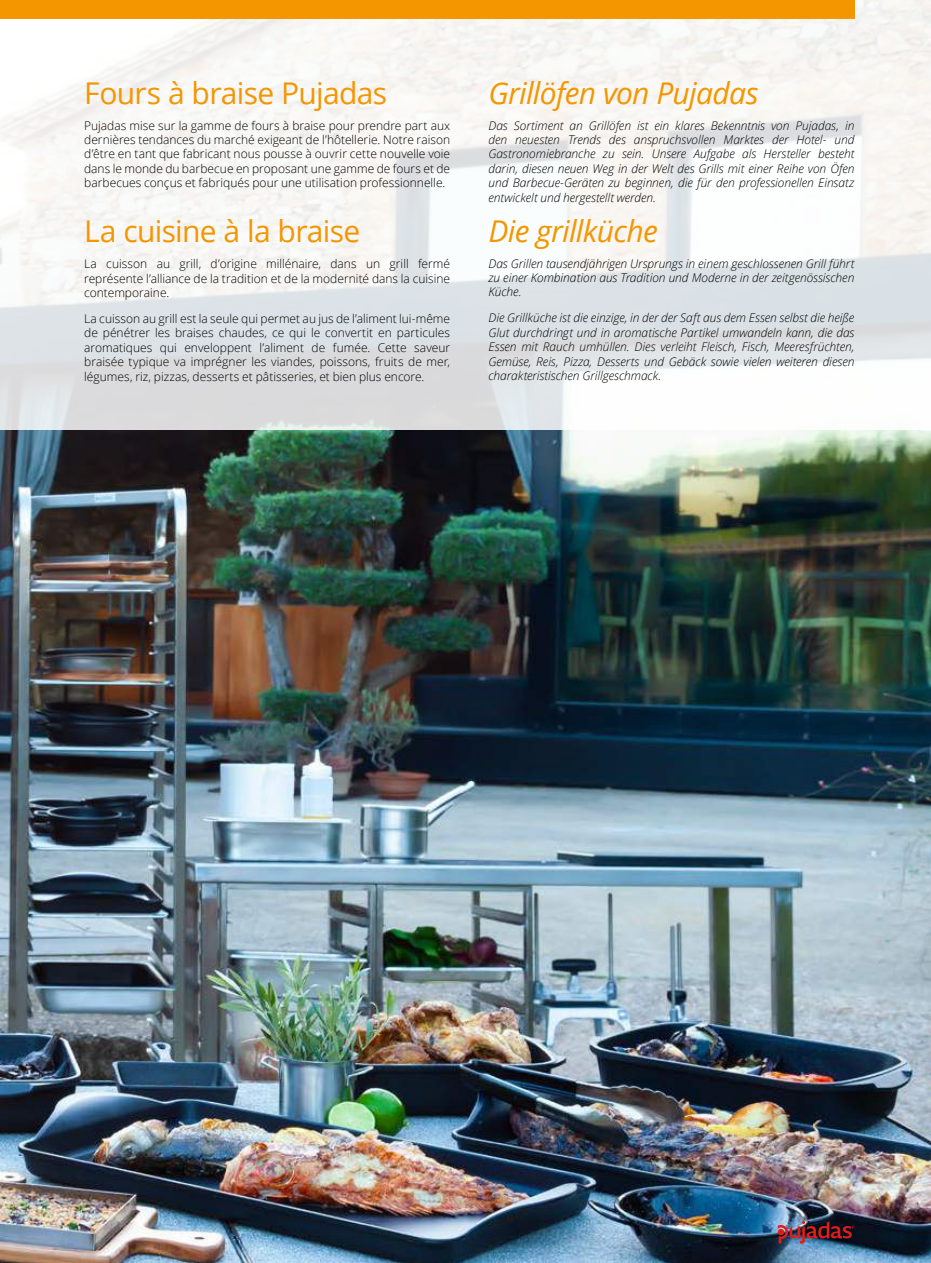
<style>
.page{position:relative;width:931px;height:1263px;background:#fff}
.page>*{position:absolute;margin:0;border:0;box-sizing:border-box;transform-origin:0 0}
.t1{font:30px "Open Sans";letter-spacing:-.025em;color:#f39600}
.t2{font:italic 30px "Open Sans";letter-spacing:-.025em;color:#f39600}
.t3{font:italic 300 12px/14.4px "Open Sans";letter-spacing:-.005em;color:#000;text-align:justify}
.t4{font:300 12px/14.4px "Open Sans";color:#000;text-align:justify}
</style>
<div class="page">
<img style="left:0;top:429px;width:930px;height:834px">
<svg style="left:0;top:0;width:930px;height:429px;fill:#f7f5f2"></svg>
<div style="left:0;top:0;width:854px;height:19px;background:#f39600"></div>
<svg style="left:777px;top:1221px;width:77px;height:22px"></svg>
<h1 class="t1" style="left:84px;top:72px;width:304px">Fours à braise Pujadas</h1>
<p class="t4" style="left:84px;top:118px;width:367px">Pujadas mise sur la gamme de fours à braise pour prendre part aux dernières tendances du marché exigeant de l’hôtellerie. Notre raison d’être en tant que fabricant nous pousse à ouvrir cette nouvelle voie dans le monde du barbecue en proposant une gamme de fours et de barbecues conçus et fabriqués pour une utilisation professionnelle.</p>
<h1 class="t1" style="left:84px;top:211px;width:277px">La cuisine à la braise</h1>
<p class="t4" style="left:84px;top:256px;width:367px">La cuisson au grill, d’origine millénaire, dans un grill fermé représente l’alliance de la tradition et de la modernité dans la cuisine contemporaine.</p>
<p class="t4" style="left:84px;top:311px;width:367px">La cuisson au grill est la seule qui permet au jus de l’aliment lui-même de pénétrer les braises chaudes, ce qui le convertit en particules aromatiques qui enveloppent l’aliment de fumée. Cette saveur braisée typique va imprégner les viandes, poissons, fruits de mer, légumes, riz, pizzas, desserts et pâtisseries, et bien plus encore.</p>
<h1 class="t2" style="left:488px;top:72px;width:272px">Grillöfen von Pujadas</h1>
<p class="t3" style="left:488px;top:118px;width:367px">Das Sortiment an Grillöfen ist ein klares Bekenntnis von Pujadas, in den neuesten Trends des anspruchsvollen Marktes der Hotel- und Gastronomiebranche zu sein. Unsere Aufgabe als Hersteller besteht darin, diesen neuen Weg in der Welt des Grills mit einer Reihe von Öfen und Barbecue-Geräten zu beginnen, die für den professionellen Einsatz entwickelt und hergestellt werden.</p>
<h1 class="t2" style="left:488px;top:210px;width:171px">Die grillküche</h1>
<p class="t3" style="left:488px;top:256px;width:367px">Das Grillen tausendjährigen Ursprungs in einem geschlossenen Grill führt zu einer Kombination aus Tradition und Moderne in der zeitgenössischen Küche.</p>
<p class="t3" style="left:488px;top:310px;width:367px">Die Grillküche ist die einzige, in der der Saft aus dem Essen selbst die heiße Glut durchdringt und in aromatische Partikel umwandeln kann, die das Essen mit Rauch umhüllen. Dies verleiht Fleisch, Fisch, Meeresfrüchten, Gemüse, Reis, Pizza, Desserts und Gebäck sowie vielen weiteren diesen charakteristischen Grillgeschmack.</p>
</div>
